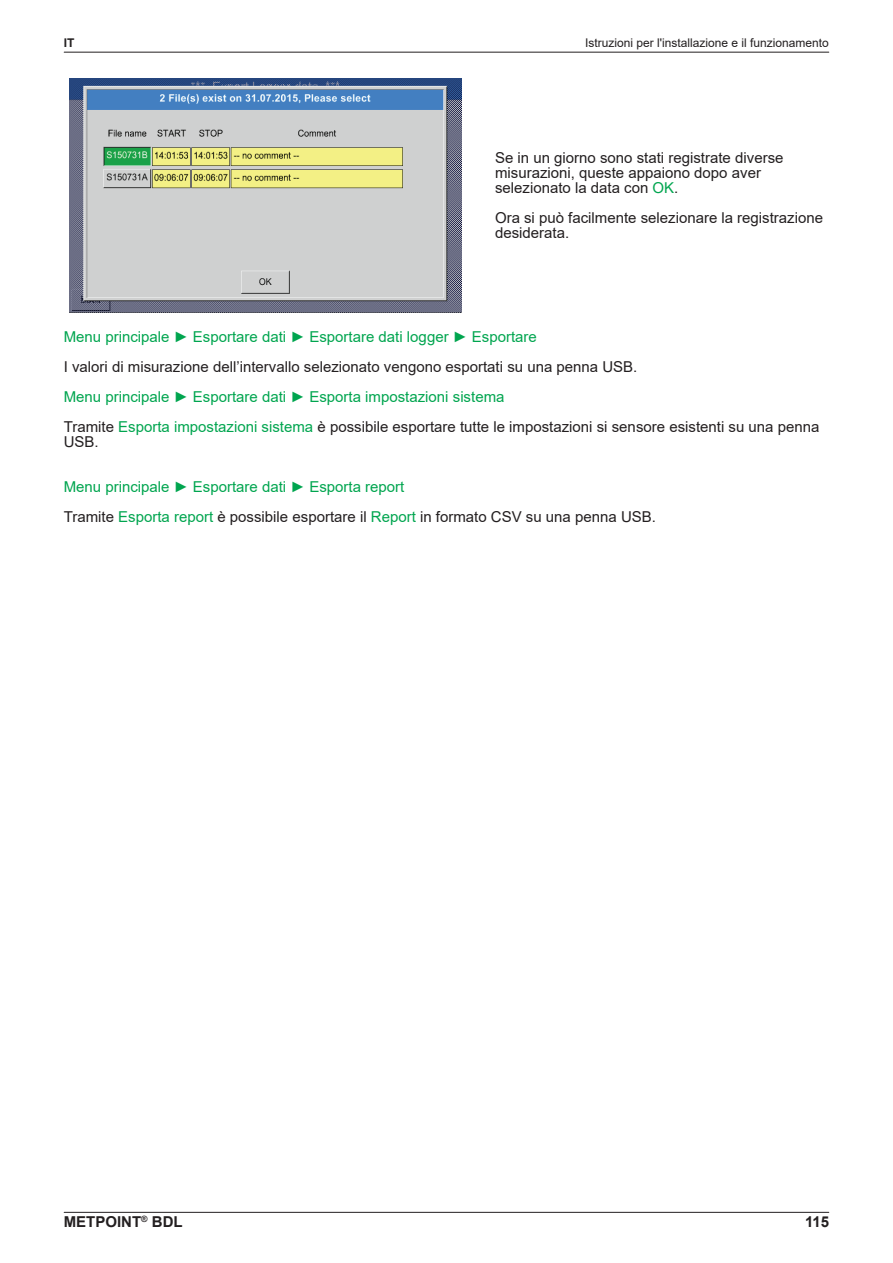
<style>
.page{position:relative;width:893px;height:1263px;background:#fff}
.page>*{position:absolute;margin:0;border:0;box-sizing:border-box;transform-origin:0 0}
.body{font:15px/15px "Arial";color:#231f20}
.body-2{font:15px "Arial";color:#00a54f}
.t1{font:700 15px "Arial";color:#231f20}
.t2{font:12px "Arial";color:#231f20}
.t3{font:700 12px "Arial";color:#231f20}
.s1{color:#00a54f}
</style>
<div class="page">
<hr style="left:64px;top:1212px;width:765px;height:1px;background:#231f20">
<hr style="left:64px;top:52px;width:765px;height:1px;background:#231f20">
<img style="left:70px;top:78px;width:391px;height:234px">
<p class="t3" style="left:64px;top:34px;width:12px">IT</p>
<p class="t2" style="left:585px;top:35px;width:245px">Istruzioni per l'installazione e il funzionamento</p>
<p class="body" style="left:495px;top:150px;width:290px">Se in un giorno sono stati registrate diverse misurazioni, queste appaiono dopo aver selezionato la data con <span class="s1">OK</span>.</p>
<p class="body" style="left:495px;top:210px;width:330px">Ora si può facilmente selezionare la registrazione desiderata.</p>
<p class="body-2" style="left:64px;top:327px;width:475px">Menu principale ► Esportare dati ► Esportare dati logger ► Esportare</p>
<p class="body" style="left:64px;top:359px;width:575px">I valori di misurazione dell’intervallo selezionato vengono esportati su una penna USB.</p>
<p class="body-2" style="left:64px;top:387px;width:442px">Menu principale ► Esportare dati ► Esporta impostazioni sistema</p>
<p class="body" style="left:64px;top:419px;width:757px">Tramite <span class="s1">Esporta impostazioni sistema</span> è possibile esportare tutte le impostazioni si sensore esistenti su una penna<br>USB.</p>
<p class="body-2" style="left:64px;top:477px;width:342px">Menu principale ► Esportare dati ► Esporta report</p>
<p class="body" style="left:64px;top:509px;width:594px">Tramite <span class="s1">Esporta report</span> è possibile esportare il <span class="s1">Report</span> in formato CSV su una penna USB.</p>
<p class="t1" style="left:64px;top:1211px;width:120px">METPOINT<sup>®</sup> BDL</p>
<p class="t1" style="left:805px;top:1211px;width:26px">115</p>
</div>
